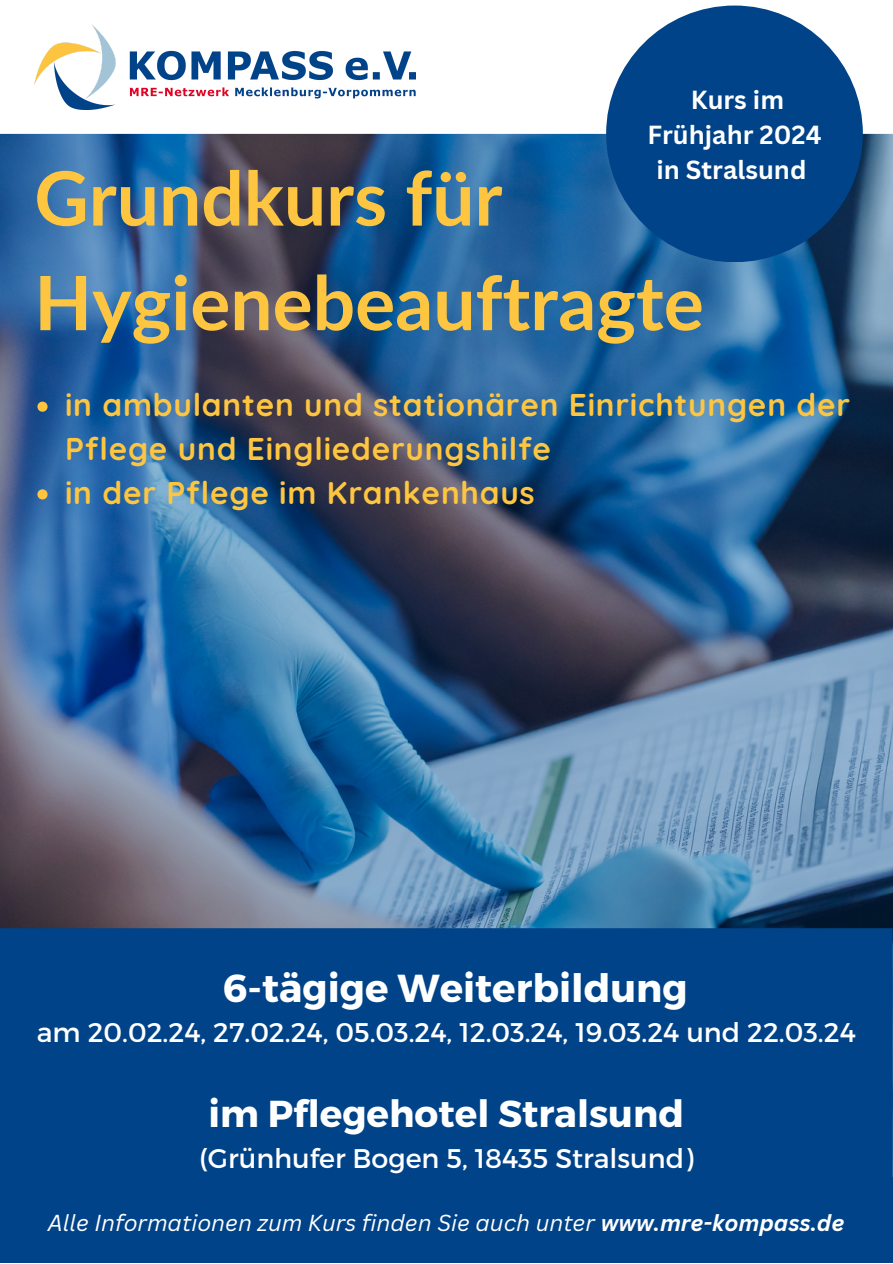
<style>
.page{position:relative;width:893px;height:1264px;background:#fff}
.page>*{position:absolute;margin:0;border:0;box-sizing:border-box;transform-origin:0 0}
.t1{font:700 75px/104.6px "Lato";color:#fec540}
.t2{font:700 39px "Montserrat";color:#fff}
.t3{font:700 37.5px "Montserrat";color:#fff}
.t4{font:700 31.5px/43.8px "Quicksand";letter-spacing:.025em;color:#fec540}
.t5{font:27px "Montserrat";color:#fff}
.t6{font:700 25.5px/34.8px "Canva Sans";color:#fff;text-align:center}
.t7{font:italic 22.5px "Canva Sans";color:#fff}
.s1{font-weight:700}
</style>
<div class="page">
<img style="left:0;top:134px;width:892px;height:794px">
<svg style="left:0;top:5px;width:892px;height:129px"></svg>
<img style="left:34px;top:24px;width:381px;height:86px">
<div style="left:0;top:928px;width:892px;height:334px;background:#004388"></div>
<div style="left:606px;top:6px;width:256px;height:256px;background:#004388;border-radius:50%"></div>
<svg style="left:37px;top:401px;width:11px;height:11px"></svg>
<svg style="left:37px;top:489px;width:11px;height:10px"></svg>
<p class="t6" style="left:647px;top:82px;width:176px">Kurs im<br>Frühjahr 2024</p>
<p class="t6" style="left:656px;top:151px;width:151px">in Stralsund</p>
<p class="t1" style="left:34px;top:144px;width:671px">Grundkurs für<br>Hygienebeauftragte</p>
<p class="t4" style="left:65px;top:382px;width:786px">in ambulanten und stationären Einrichtungen der<br>Pflege und Eingliederungshilfe</p>
<p class="t4" style="left:65px;top:470px;width:471px">in der Pflege im Krankenhaus</p>
<p class="t2" style="left:223px;top:962px;width:466px">6-tägige Weiterbildung</p>
<p class="t5" style="left:37px;top:1014px;width:820px">am 20.02.24, 27.02.24, 05.03.24, 12.03.24, 19.03.24 und 22.03.24</p>
<p class="t3" style="left:208px;top:1089px;width:477px">im Pflegehotel Stralsund</p>
<p class="t5" style="left:199px;top:1140px;width:495px">(Grünhufer Bogen 5, 18435 Stralsund)</p>
<p class="t7" style="left:48px;top:1206px;width:798px">Alle Informationen zum Kurs finden Sie auch unter <span class="s1">www.mre-kompass.de</span></p>
</div>
